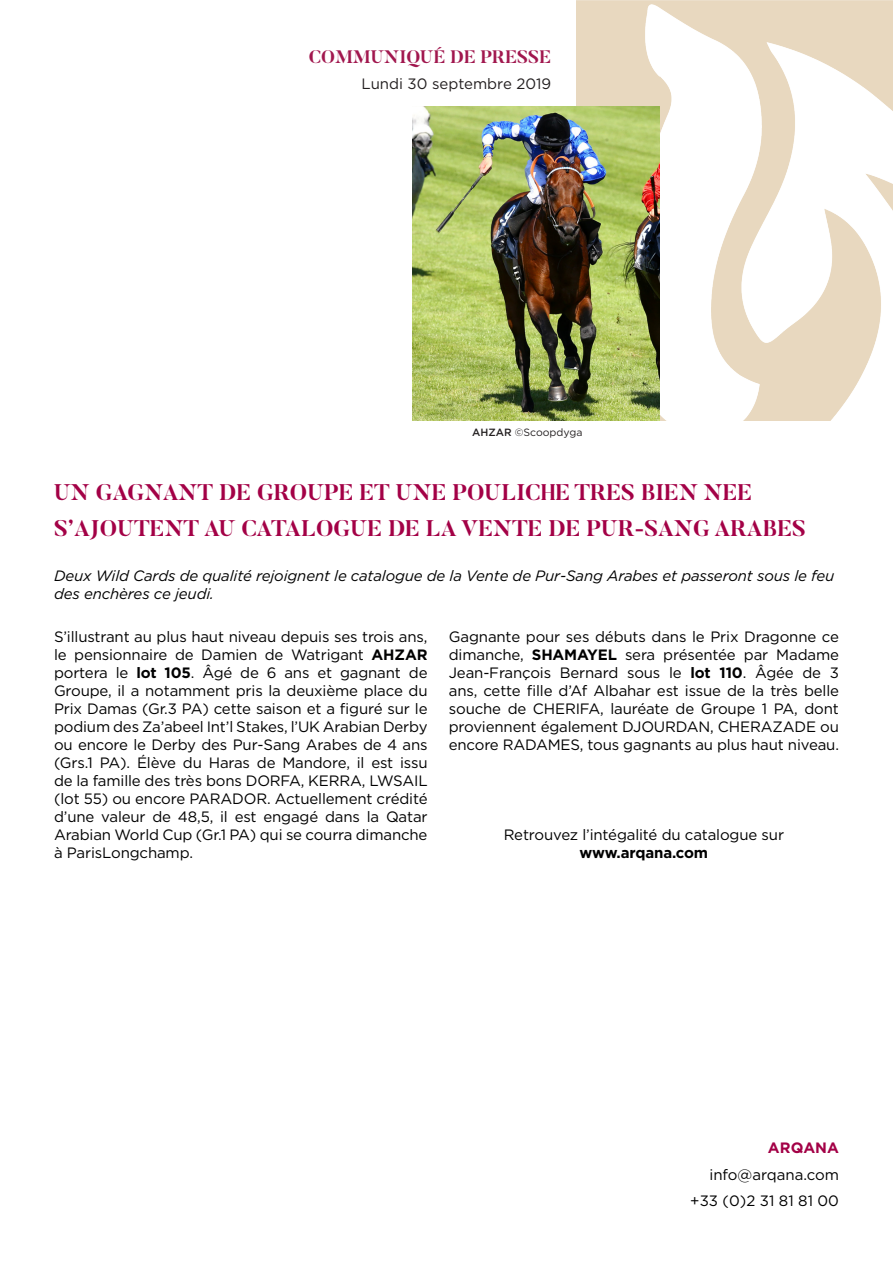
<style>
.page{position:relative;width:893px;height:1263px;background:#fff}
.page>*{position:absolute;margin:0;border:0;box-sizing:border-box;transform-origin:0 0}
.t1{font:700 22.5px/36px "Butler";color:#a30146}
.t2{font:700 18px "Butler";color:#a1174e}
.t3{font:15px/18px "Gotham";letter-spacing:-.01em;color:#000001;text-align:justify}
.t4{font:italic 15px/18px "Gotham";letter-spacing:-.01em;color:#000001}
.t5{font:15px "Gotham";color:#231f20}
.t6{font:700 15px "Gotham";letter-spacing:-.01em;color:#000001}
.t7{font:700 15px "Gotham";color:#a30146}
.t8{font:10.5px "Gotham";color:#231f20}
.s1{font-weight:500}
.s2{font-weight:700}
</style>
<div class="page">
<img style="left:576px;top:1px;width:317px;height:420px">
<img style="left:413px;top:106px;width:247px;height:315px">
<p class="t2" style="left:309px;top:45px;width:244px">COMMUNIQUÉ DE PRESSE</p>
<p class="t5" style="left:361px;top:74px;width:191px">Lundi 30 septembre 2019</p>
<p class="t8" style="left:472px;top:425px;width:112px"><span class="s1">AHZAR</span> ©Scoopdyga</p>
<p class="t1" style="left:54px;top:474px;width:753px">UN GAGNANT DE GROUPE ET UNE POULICHE TRES BIEN NEE<br>S’AJOUTENT AU CATALOGUE DE LA VENTE DE PUR-SANG ARABES</p>
<p class="t4" style="left:54px;top:566px;width:782px">Deux Wild Cards de qualité rejoignent le catalogue de la Vente de Pur-Sang Arabes et passeront sous le feu des enchères ce jeudi.</p>
<p class="t3" style="left:54px;top:627px;width:375px">S’illustrant au plus haut niveau depuis ses trois ans, le pensionnaire de Damien de Watrigant <span class="s2">AHZAR </span>portera le <span class="s2">lot 105</span>. Âgé de 6 ans et gagnant de Groupe, il a notamment pris la deuxième place du Prix Damas (Gr.3 PA) cette saison et a figuré sur le podium des Za’abeel Int’l Stakes, l’UK Arabian Derby ou encore le Derby des Pur-Sang Arabes de 4 ans (Grs.1 PA). Élève du Haras de Mandore, il est issu de la famille des très bons DORFA, KERRA, LWSAIL (lot 55) ou encore PARADOR. Actuellement crédité d’une valeur de 48,5, il est engagé dans la Qatar Arabian World Cup (Gr.1 PA) qui se courra dimanche à ParisLongchamp.</p>
<p class="t3" style="left:449px;top:627px;width:392px">Gagnante pour ses débuts dans le Prix Dragonne ce dimanche, <span class="s2">SHAMAYEL</span> sera présentée par Madame Jean-François Bernard sous le <span class="s2">lot 110</span>. Âgée de 3 ans, cette fille d’Af Albahar est issue de la très belle souche de CHERIFA, lauréate de Groupe 1 PA, dont proviennent également DJOURDAN, CHERAZADE ou encore RADAMES, tous gagnants au plus haut niveau.</p>
<p class="t3" style="left:504px;top:825px;width:282px">Retrouvez l’intégalité du catalogue sur</p>
<p class="t6" style="left:580px;top:843px;width:130px">www.arqana.com</p>
<p class="t7" style="left:768px;top:1138px;width:72px">ARQANA</p>
<p class="t3" style="left:709px;top:1165px;width:131px">info@arqana.com</p>
<p class="t3" style="left:690px;top:1192px;width:150px">+33 (0)2 31 81 81 00</p>
</div>
